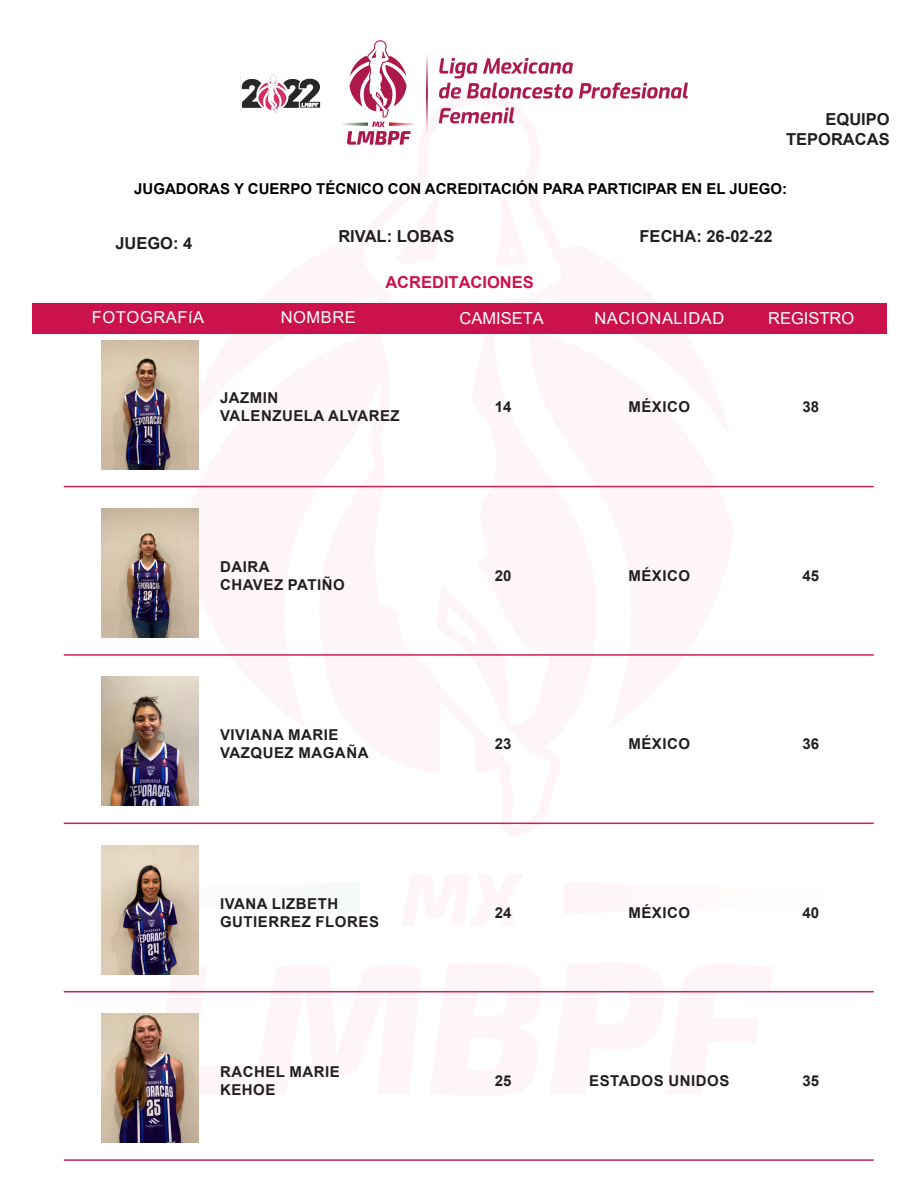
<style>
.page{position:relative;width:918px;height:1188px;background:#fff}
.page>*{position:absolute;margin:0;border:0;box-sizing:border-box;transform-origin:0 0}
.t1{font:700 16.5px/19.8px "Arial";color:#231f20;text-align:right}
.t2{font:16.5px "Arial";letter-spacing:.035em;color:#fff}
.t3{font:16.5px "Arial";color:#fff}
.t4{font:700 16.5px "Arial";color:#cc124c}
.t5{font:700 15px "Arial";letter-spacing:.035em;color:#231f20}
.t6{font:700 15px "Arial";color:#000}
</style>
<div class="page">
<svg style="left:146px;top:953px;width:639px;height:153px"></svg>
<svg style="left:101px;top:871px;width:98px;height:54px"></svg>
<svg style="left:360px;top:485px;width:204px;height:340px"></svg>
<div style="left:33px;top:303px;width:854px;height:31px;background:#cc124c"></div>
<img style="left:240px;top:40px;width:447px;height:105px">
<img style="left:102px;top:340px;width:96px;height:129px">
<hr style="left:64px;top:486px;width:810px;height:1px;background:#cc1f56">
<img style="left:102px;top:509px;width:96px;height:129px">
<hr style="left:64px;top:654px;width:810px;height:2px;background:#cc1f56">
<img style="left:102px;top:677px;width:96px;height:129px">
<hr style="left:64px;top:823px;width:810px;height:1px;background:#cc1f56">
<img style="left:102px;top:845px;width:96px;height:129px">
<hr style="left:64px;top:991px;width:810px;height:1px;background:#cc1f56">
<img style="left:102px;top:1014px;width:96px;height:129px">
<hr style="left:64px;top:1159px;width:810px;height:2px;background:#cc1f56">
<p class="t1" style="left:786px;top:110px;width:105px">EQUIPO<br>TEPORACAS</p>
<p class="t6" style="left:134px;top:178px;width:654px">JUGADORAS Y CUERPO TÉCNICO CON ACREDITACIÓN PARA PARTICIPAR EN EL JUEGO:</p>
<p class="t1" style="left:115px;top:233px;width:79px">JUEGO: 4</p>
<p class="t1" style="left:338px;top:227px;width:118px">RIVAL: LOBAS</p>
<p class="t1" style="left:640px;top:227px;width:134px">FECHA: 26-02-22</p>
<p class="t4" style="left:385px;top:271px;width:150px">ACREDITACIONES</p>
<p class="t2" style="left:92px;top:306px;width:114px">FOTOGRAFíA</p>
<p class="t2" style="left:281px;top:306px;width:77px">NOMBRE</p>
<p class="t3" style="left:460px;top:307px;width:86px">CAMISETA</p>
<p class="t3" style="left:768px;top:307px;width:88px">REGISTRO</p>
<p class="t2" style="left:594px;top:307px;width:131px">NACIONALIDAD</p>
<p class="t5" style="left:220px;top:388px;width:60px">JAZMIN</p>
<p class="t5" style="left:220px;top:406px;width:181px">VALENZUELA ALVAREZ</p>
<p class="t5" style="left:220px;top:556px;width:51px">DAIRA</p>
<p class="t5" style="left:220px;top:574px;width:126px">CHAVEZ PATIÑO</p>
<p class="t5" style="left:220px;top:724px;width:120px">VIVIANA MARIE</p>
<p class="t5" style="left:220px;top:742px;width:150px">VAZQUEZ MAGAÑA</p>
<p class="t5" style="left:220px;top:893px;width:120px">IVANA LIZBETH</p>
<p class="t5" style="left:220px;top:911px;width:161px">GUTIERREZ FLORES</p>
<p class="t5" style="left:220px;top:1061px;width:121px">RACHEL MARIE</p>
<p class="t5" style="left:220px;top:1079px;width:57px">KEHOE</p>
<p class="t5" style="left:495px;top:397px;width:18px">14</p>
<p class="t5" style="left:628px;top:397px;width:63px">MÉXICO</p>
<p class="t5" style="left:802px;top:397px;width:18px">38</p>
<p class="t5" style="left:495px;top:565px;width:18px">20</p>
<p class="t5" style="left:628px;top:565px;width:63px">MÉXICO</p>
<p class="t5" style="left:802px;top:565px;width:18px">45</p>
<p class="t5" style="left:495px;top:733px;width:18px">23</p>
<p class="t5" style="left:628px;top:733px;width:63px">MÉXICO</p>
<p class="t5" style="left:802px;top:733px;width:18px">36</p>
<p class="t5" style="left:495px;top:902px;width:18px">24</p>
<p class="t5" style="left:628px;top:902px;width:63px">MÉXICO</p>
<p class="t5" style="left:802px;top:902px;width:18px">40</p>
<p class="t5" style="left:495px;top:1070px;width:18px">25</p>
<p class="t5" style="left:589px;top:1070px;width:142px">ESTADOS UNIDOS</p>
<p class="t5" style="left:802px;top:1070px;width:18px">35</p>
</div>
